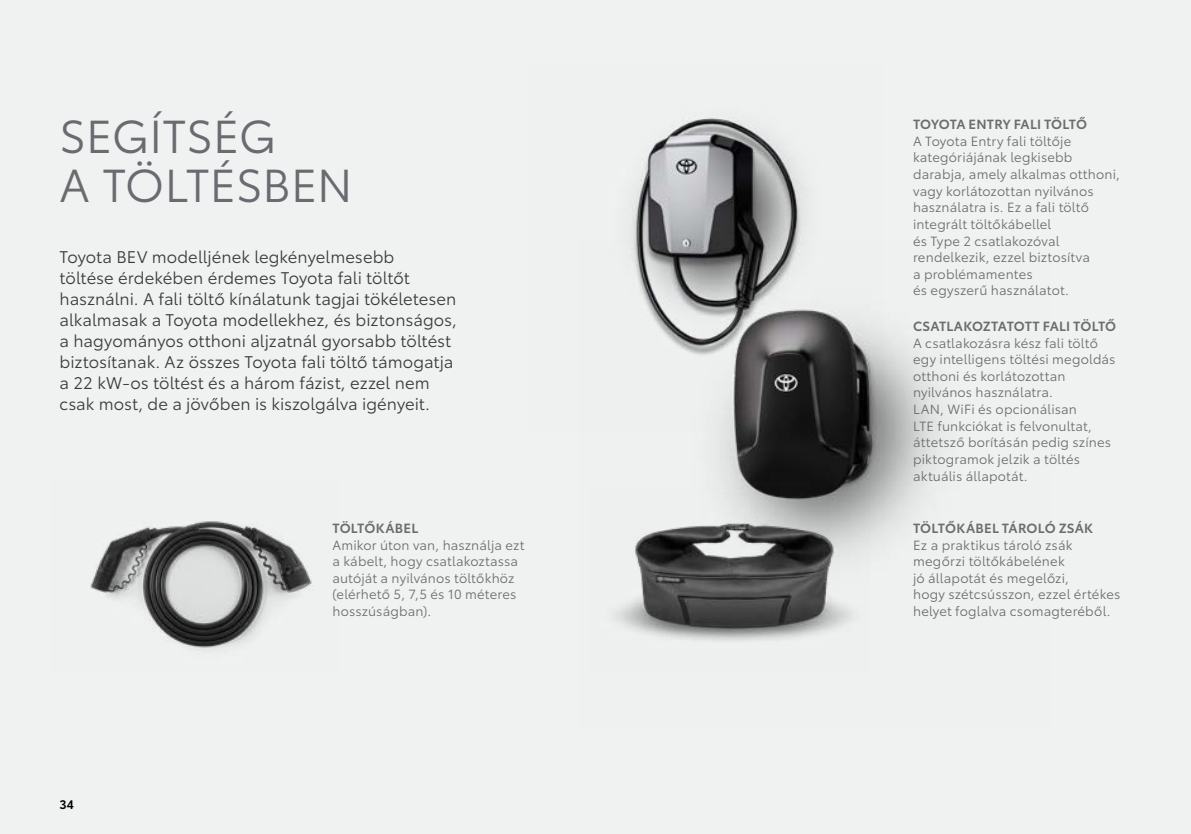
<style>
.page{position:relative;width:1191px;height:834px;background:#fff}
.page>*{position:absolute;margin:0;border:0;box-sizing:border-box;transform-origin:0 0}
.t1{font:45.5px/48.6px "Toyota Type";color:#696b71}
.t2{font:16.62px/21px "Toyota Type";color:#3b3b3a}
.t3{font:13.12px/16.6px "Toyota Type";letter-spacing:.01em;color:#6c6c6c}
.t4{font:600 13.12px "Toyota Type";letter-spacing:.005em;color:#6c6c6c}
.t5{font:600 12.25px "Toyota Type";color:#000}
</style>
<div class="page">
<div style="left:0;top:0;width:1191px;height:833px;background:#f0f1f1"></div>
<img style="left:631px;top:118px;width:173px;height:122px">
<img style="left:631px;top:240px;width:307px;height:304px">
<img style="left:615px;top:486px;width:255px;height:155px">
<img style="left:90px;top:521px;width:224px;height:130px">
<h1 class="t1" style="left:60px;top:109px;width:294px">SEGÍTSÉG<br>A TÖLTÉSBEN</h1>
<p class="t2" style="left:60px;top:245px;width:399px">Toyota BEV modelljének legkényelmesebb<br>töltése érdekében érdemes Toyota fali töltőt használni. A fali töltő kínálatunk tagjai tökéletesen alkalmasak a Toyota modellekhez, és biztonságos, a hagyományos otthoni aljzatnál gyorsabb töltést biztosítanak. Az összes Toyota fali töltő támogatja a 22 kW-os töltést és a három fázist, ezzel nem csak most, de a jövőben is kiszolgálva igényeit.</p>
<p class="t5" style="left:60px;top:794px;width:16px">34</p>
<p class="t4" style="left:332px;top:518px;width:87px">TÖLTŐKÁBEL</p>
<p class="t3" style="left:332px;top:535px;width:194px">Amikor úton van, használja ezt a kábelt, hogy csatlakoztassa autóját a nyilvános töltőkhöz (elérhető 5, 7,5 és 10 méteres hosszúságban).</p>
<p class="t4" style="left:913px;top:114px;width:175px">TOYOTA ENTRY FALI TÖLTŐ</p>
<p class="t3" style="left:913px;top:132px;width:208px">A Toyota Entry fali töltője kategóriájának legkisebb darabja, amely alkalmas otthoni, vagy korlátozottan nyilvános használatra is. Ez a fali töltő integrált töltőkábellel<br>és Type 2 csatlakozóval rendelkezik, ezzel biztosítva<br>a problémamentes<br>és egyszerű használatot.</p>
<p class="t4" style="left:913px;top:316px;width:205px">CSATLAKOZTATOTT FALI TÖLTŐ</p>
<p class="t3" style="left:913px;top:333px;width:204px">A csatlakozásra kész fali töltő egy intelligens töltési megoldás otthoni és korlátozottan nyilvános használatra.<br>LAN, WiFi és opcionálisan<br>LTE funkciókat is felvonultat, áttetsző borításán pedig színes piktogramok jelzik a töltés aktuális állapotát.</p>
<p class="t4" style="left:913px;top:518px;width:181px">TÖLTŐKÁBEL TÁROLÓ ZSÁK</p>
<p class="t3" style="left:913px;top:535px;width:209px">Ez a praktikus tároló zsák megőrzi töltőkábelének<br>jó állapotát és megelőzi,<br>hogy szétcsússzon, ezzel értékes helyet foglalva csomagteréből.</p>
</div>
